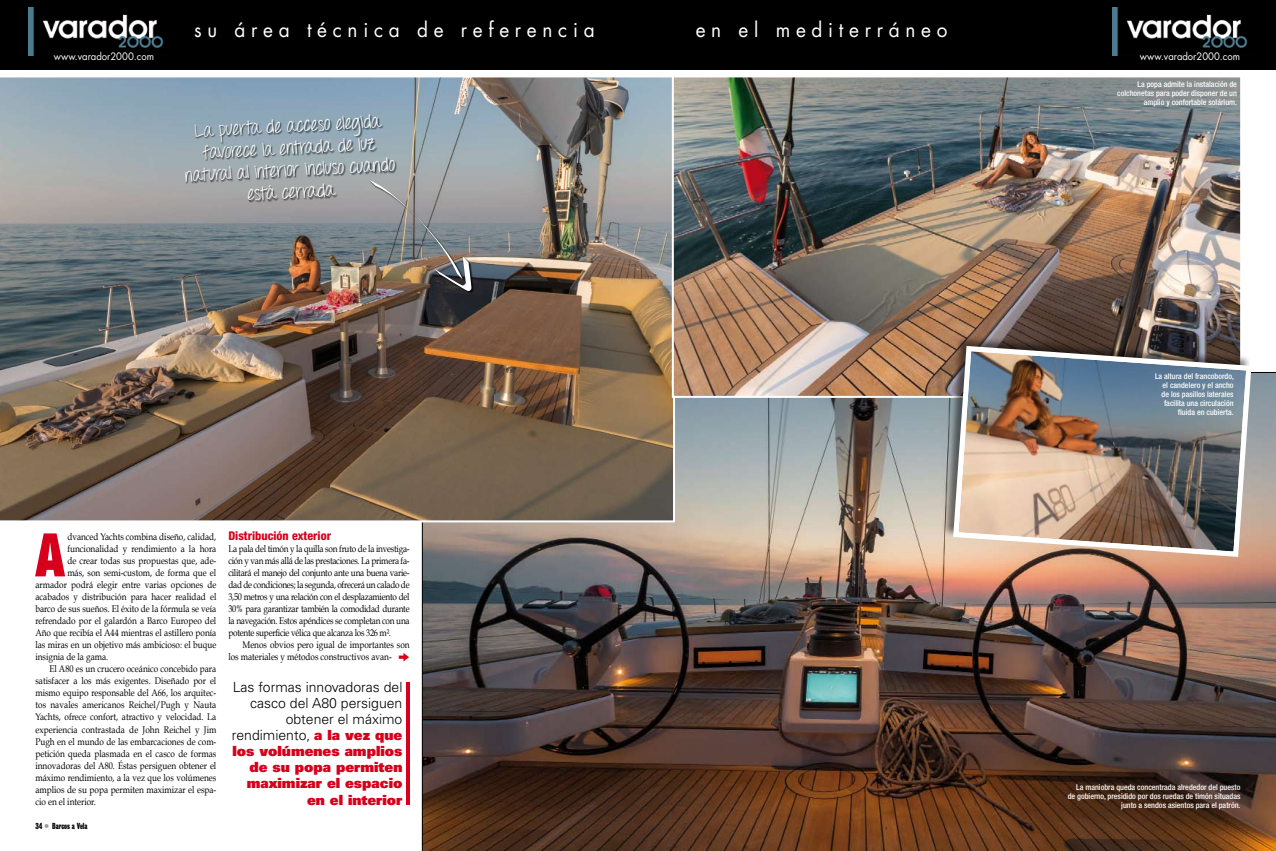
<style>
.page{position:relative;width:1276px;height:851px;background:#fff}
.page>*{position:absolute;margin:0;border:0;box-sizing:border-box;transform-origin:0 0}
.t1{font:900 condensed 60.1px "Helvetica Neue LT Std";color:#d7001c;scale:.85 1}
.t2{font:20px "Futura Std";letter-spacing:.3em;color:#fff;scale:.95 1}
.t3{font:18px/22px "Throw My Hands Upinthe Air";color:#fff;text-align:center}
.t4{font:300 14px/16px "Univers LT Std";color:#000;text-align:right}
.t5{font:14px/16px "Univers LT Std X Black";color:#d7001c;text-align:right}
.t6{font:800 condensed 12px "Helvetica Neue LT Std";color:#d7001c}
.t7{font:10px "Futura Std";color:#fff;scale:.95 1}
.t8{font:9.7px/12px "Book Antiqua";color:#000;text-align:justify;scale:.85 1}
.t9{font:500 condensed 8px/9px "Helvetica Neue LT Std";color:#fff;text-align:right}
.t10{font:8px "Bureau Grot One Seven";letter-spacing:-.01em;color:#000}
.s1{color:#9c9d9f}
.s2{font-family:"Univers LT Std X Black";font-weight:400;color:#d7001c}
</style>
<div class="page">
<div style="left:0;top:0;width:1276px;height:69px;background:#000"></div>
<img style="left:28px;top:8px;width:136px;height:48px">
<img style="left:1113px;top:8px;width:135px;height:48px">
<img style="left:422px;top:372px;width:854px;height:478px">
<img style="left:0;top:77px;width:676px;height:446px">
<div style="left:186px;top:115px;width:247px;height:108px;background:#000;opacity:.75"></div>
<div style="left:370px;top:180px;width:108px;height:117px;background:#000;opacity:.75"></div>
<img style="left:370px;top:180px;width:101px;height:111px">
<img style="left:671px;top:77px;width:570px;height:322px">
<div style="left:941px;top:334px;width:315px;height:227px;background:#000;opacity:.5"></div>
<img style="left:950px;top:343px;width:304px;height:216px">
<hr style="left:407px;top:682px;width:3px;height:122px;background:#d7001c">
<p class="t7" style="left:54px;top:50px;width:107px">www.varador2000.com</p>
<h2 class="t2" style="left:194px;top:17px;width:423px">su área técnica de referencia</h2>
<h2 class="t2" style="left:695px;top:17px;width:267px">en el mediterráneo</h2>
<h3 class="t3" style="left:182px;top:122px;width:211px;rotate:-3deg">La puerta de acceso elegida favorece la entrada de luz natural al interior incluso cuando está cerrada</h3>
<h1 class="t1" style="left:35px;top:516px;width:36px">A</h1>
<p class="t8" style="left:67px;top:531px;width:177px">dvanced Yachts combina diseño, calidad,</p>
<p class="t8" style="left:67px;top:543px;width:177px">funcionalidad y rendimiento a la hora</p>
<p class="t8" style="left:67px;top:555px;width:177px">de crear todas sus propuestas que, ade-</p>
<p class="t8" style="left:67px;top:567px;width:177px">más, son semi-custom, de forma que el</p>
<p class="t8" style="left:35px;top:579px;width:214px">armador podrá elegir entre varias opciones de</p>
<p class="t8" style="left:35px;top:591px;width:214px">acabados y distribución para hacer realidad el</p>
<p class="t8" style="left:35px;top:603px;width:214px">barco de sus sueños. El éxito de la fórmula se veía</p>
<p class="t8" style="left:35px;top:615px;width:214px">refrendado por el galardón a Barco Europeo del</p>
<p class="t8" style="left:35px;top:627px;width:214px">Año que recibía el A44 mientras el astillero ponía</p>
<p class="t8" style="left:35px;top:639px;width:214px">las miras en un objetivo más ambicioso: el buque</p>
<p class="t8" style="left:35px;top:651px;width:87px">insignia de la gama.</p>
<p class="t8" style="left:50px;top:663px;width:198px">El A80 es un crucero oceánico concebido para</p>
<p class="t8" style="left:35px;top:675px;width:214px">satisfacer a los más exigentes. Diseñado por el</p>
<p class="t8" style="left:35px;top:687px;width:214px">mismo equipo responsable del A66, los arquitec-</p>
<p class="t8" style="left:35px;top:699px;width:214px">tos navales americanos Reichel/Pugh y Nauta</p>
<p class="t8" style="left:35px;top:711px;width:214px">Yachts, ofrece confort, atractivo y velocidad. La</p>
<p class="t8" style="left:35px;top:723px;width:214px">experiencia contrastada de John Reichel y Jim</p>
<p class="t8" style="left:35px;top:735px;width:214px">Pugh en el mundo de las embarcaciones de com-</p>
<p class="t8" style="left:35px;top:747px;width:214px">petición queda plasmada en el casco de formas</p>
<p class="t8" style="left:35px;top:759px;width:214px">innovadoras del A80. Éstas persiguen obtener el</p>
<p class="t8" style="left:35px;top:771px;width:214px">máximo rendimiento, a la vez que los volúmenes</p>
<p class="t8" style="left:35px;top:783px;width:214px">amplios de su popa permiten maximizar el espa-</p>
<p class="t8" style="left:35px;top:795px;width:73px">cio en el interior.</p>
<p class="t10" style="left:35px;top:821px;width:53px">34 <span class="s1">•</span> Barcos a Vela</p>
<p class="t6" style="left:228px;top:528px;width:104px">Distribución exterior</p>
<p class="t8" style="left:228px;top:543px;width:215px">La pala del timón y la quilla son fruto de la investiga&shy;ción y van más allá de las prestaciones. La primera fa&shy;cilitará el manejo del conjunto ante una buena varie&shy;dad de condiciones; la segunda, ofrecerá un calado de 3,50 metros y una relación con el desplazamiento del 30% para garantizar también la comodidad durante la navegación. Estos apéndices se completan con una potente superficie vélica que alcanza los 326 m².</p>
<p class="t8" style="left:228px;top:639px;width:215px;text-indent:14px">Menos obvios pero igual de importantes son los materiales y métodos constructivos avan-</p>
<h3 class="t4" style="left:232px;top:679px;width:172px">Las formas innovadoras del casco del A80 persiguen obtener el máximo rendimiento, <span class="s2">a la vez que</span></h3>
<h3 class="t5" style="left:232px;top:743px;width:171px">los volúmenes amplios de su popa permiten maximizar el espacio en el interior</h3>
<p class="t7" style="left:1140px;top:50px;width:107px">www.varador2000.com</p>
<p class="t9" style="left:1117px;top:80px;width:121px">La popa admite la instalación de colchonetas para poder disponer de un amplio y confortable solárium.</p>
<p class="t9" style="left:1155px;top:371px;width:80px">La altura del francobordo, el candelero y el ancho de los pasillos laterales facilita una circulación fluida en cubierta.</p>
<p class="t9" style="left:1067px;top:782px;width:174px">La maniobra queda concentrada alrededor del puesto de gobierno, presidido por dos ruedas de timón situadas junto a sendos asientos para el patrón.</p>
</div>
